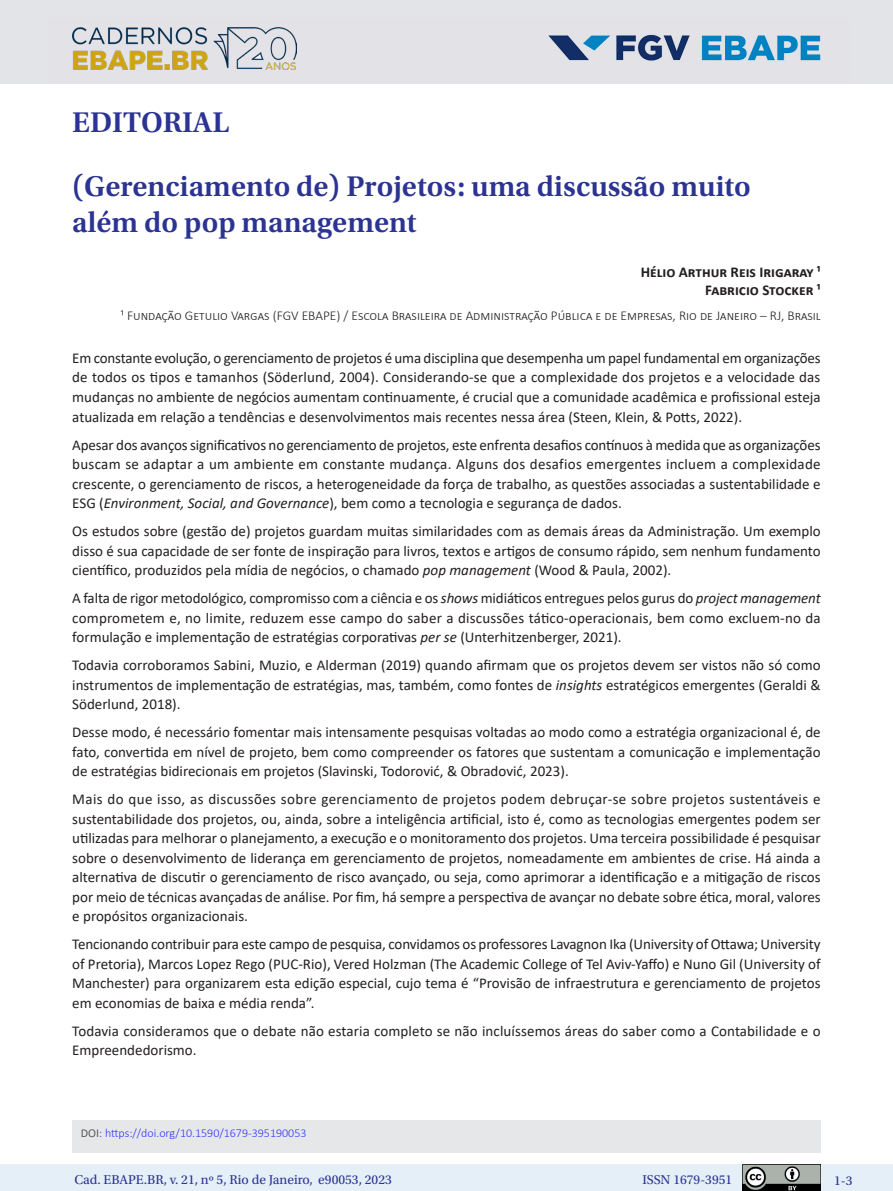
<style>
.page{position:relative;width:893px;height:1191px;background:#fff}
.page>*{position:absolute;margin:0;border:0;box-sizing:border-box;transform-origin:0 0}
._01_título_PT{font:600 30px/36px "Utopia Std";color:#2b3393}
._06_0_texto{font:15px/19.5px "Calibri";color:#231f20;text-align:justify}
._02_autores{font:700 15px "Calibri";color:#231f20}
._02_autores-2{font:300 13.5px "Calibri";color:#231f20}
.t1{font:13.5px "Utopia Std";color:#2b3393}
._06_3_nota_de_rodape{font:300 12px "Calibri";color:#33f}
.s1{font-style:italic}
.s2{font-weight:400;color:#57585a}
</style>
<div class="page">
<div style="left:0;top:0;width:893px;height:84px;background:#e3e4e8"></div>
<div style="left:0;top:1164px;width:893px;height:27px;background:#e4eff8"></div>
<img style="left:743px;top:1164px;width:78px;height:27px">
<img style="left:73px;top:34px;width:748px;height:36px">
<img style="left:72px;top:27px;width:225px;height:42px">
<div style="left:72px;top:1119px;width:749px;height:33px;background:#e6e7e9"></div>
<p class="_01_título_PT" style="left:72px;top:105px;width:158px">EDITORIAL</p>
<p class="_01_título_PT" style="left:72px;top:169px;width:680px">(Gerenciamento de) Projetos: uma discussão muito além do pop management</p>
<p class="_02_autores" style="left:641px;top:261px;width:181px">Hélio Arthur Reis Irigaray ¹</p>
<p class="_02_autores" style="left:705px;top:279px;width:117px">Fabricio Stocker ¹</p>
<p class="_02_autores-2" style="left:121px;top:307px;width:701px">¹ Fundação Getulio Vargas (FGV EBAPE) / Escola Brasileira de Administração Pública e de Empresas, Rio de Janeiro – RJ, Brasil</p>
<p class="_06_0_texto" style="left:72px;top:348px;width:750px">Em constante evolução, o gerenciamento de projetos é uma disciplina que desempenha um papel fundamental em organizações de todos os tipos e tamanhos (Söderlund, 2004). Considerando-se que a complexidade dos projetos e a velocidade das mudanças no ambiente de negócios aumentam continuamente, é crucial que a comunidade acadêmica e profissional esteja atualizada em relação a tendências e desenvolvimentos mais recentes nessa área (Steen, Klein, &amp; Potts, 2022).</p>
<p class="_06_0_texto" style="left:72px;top:434px;width:750px">Apesar dos avanços significativos no gerenciamento de projetos, este enfrenta desafios contínuos à medida que as organizações buscam se adaptar a um ambiente em constante mudança. Alguns dos desafios emergentes incluem a complexidade crescente, o gerenciamento de riscos, a heterogeneidade da força de trabalho, as questões associadas a sustentabilidade e ESG (<span class="s1">Environment, Social, and Governance</span>), bem como a tecnologia e segurança de dados.</p>
<p class="_06_0_texto" style="left:72px;top:521px;width:750px">Os estudos sobre (gestão de) projetos guardam muitas similaridades com as demais áreas da Administração. Um exemplo disso é sua capacidade de ser fonte de inspiração para livros, textos e artigos de consumo rápido, sem nenhum fundamento científico, produzidos pela mídia de negócios, o chamado <span class="s1">pop management</span> (Wood &amp; Paula, 2002).</p>
<p class="_06_0_texto" style="left:72px;top:588px;width:750px">A falta de rigor metodológico, compromisso com a ciência e os <span class="s1">shows</span> midiáticos entregues pelos gurus do <span class="s1">project management </span>comprometem e, no limite, reduzem esse campo do saber a discussões tático-operacionais, bem como excluem-no da formulação e implementação de estratégias corporativas <span class="s1">per se</span> (Unterhitzenberger, 2021).</p>
<p class="_06_0_texto" style="left:72px;top:655px;width:750px">Todavia corroboramos Sabini, Muzio, e Alderman (2019) quando afirmam que os projetos devem ser vistos não só como instrumentos de implementação de estratégias, mas, também, como fontes de <span class="s1">insights</span> estratégicos emergentes (Geraldi &amp; Söderlund, 2018).</p>
<p class="_06_0_texto" style="left:72px;top:722px;width:750px">Desse modo, é necessário fomentar mais intensamente pesquisas voltadas ao modo como a estratégia organizacional é, de fato, convertida em nível de projeto, bem como compreender os fatores que sustentam a comunicação e implementação de estratégias bidirecionais em projetos (Slavinski, Todorović, &amp; Obradović, 2023).</p>
<p class="_06_0_texto" style="left:72px;top:789px;width:750px">Mais do que isso, as discussões sobre gerenciamento de projetos podem debruçar-se sobre projetos sustentáveis e sustentabilidade dos projetos, ou, ainda, sobre a inteligência artificial, isto é, como as tecnologias emergentes podem ser utilizadas para melhorar o planejamento, a execução e o monitoramento dos projetos. Uma terceira possibilidade é pesquisar sobre o desenvolvimento de liderança em gerenciamento de projetos, nomeadamente em ambientes de crise. Há ainda a alternativa de discutir o gerenciamento de risco avançado, ou seja, como aprimorar a identificação e a mitigação de riscos por meio de técnicas avançadas de análise. Por fim, há sempre a perspectiva de avançar no debate sobre ética, moral, valores e propósitos organizacionais.</p>
<p class="_06_0_texto" style="left:72px;top:934px;width:750px">Tencionando contribuir para este campo de pesquisa, convidamos os professores Lavagnon Ika (University of Ottawa; University of Pretoria), Marcos Lopez Rego (PUC-Rio), Vered Holzman (The Academic College of Tel Aviv-Yaffo) e Nuno Gil (University of Manchester) para organizarem esta edição especial, cujo tema é “Provisão de infraestrutura e gerenciamento de projetos em economias de baixa e média renda”.</p>
<p class="_06_0_texto" style="left:72px;top:1020px;width:750px">Todavia consideramos que o debate não estaria completo se não incluíssemos áreas do saber como a Contabilidade e o<br>Empreendedorismo.</p>
<p class="_06_3_nota_de_rodape" style="left:81px;top:1125px;width:227px"><span class="s2">DOI</span>: https://doi.org/10.1590/1679-395190053</p>
<p class="t1" style="left:74px;top:1172px;width:319px">Cad. EBAPE.BR, v. 21, nº 5, Rio de Janeiro, e90053, 2023</p>
<p class="t1" style="left:642px;top:1172px;width:91px">ISSN 1679-3951</p>
<p class="t1" style="left:834px;top:1173px;width:20px">1-3</p>
</div>
